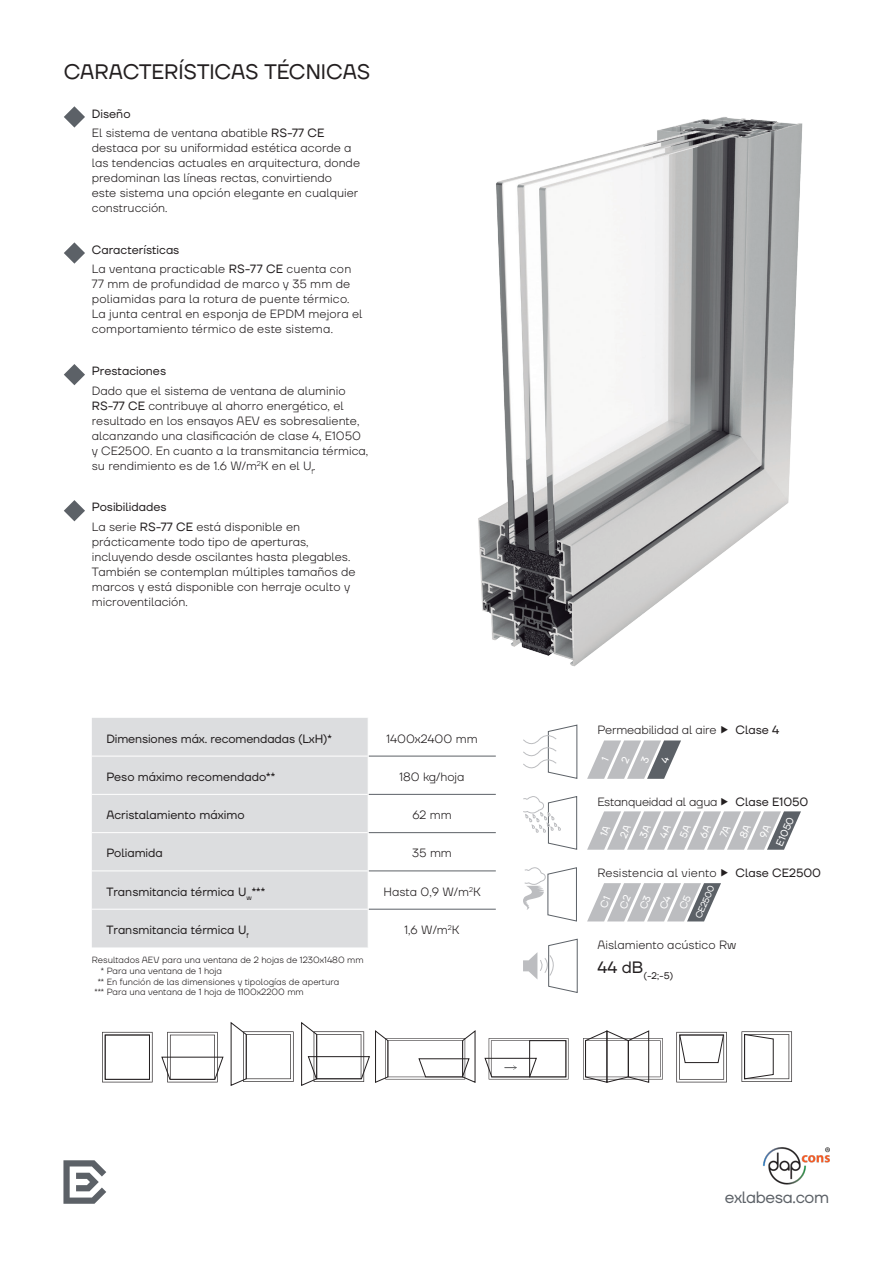
<style>
.page{position:relative;width:893px;height:1263px;background:#fff}
.page>*{position:absolute;margin:0;border:0;box-sizing:border-box;transform-origin:0 0}
.t1{font:21px "TT Firs Neue";letter-spacing:-.005em;color:#231f20}
.t2{font:16.5px "TT Firs Neue";letter-spacing:-.02em;color:#5c6167}
.t3{font:300 12px/15px "TT Firs Neue";color:#231f20}
.t4{font:12px "TT Firs Neue";color:#231f20}
.t5{font:300 12px "TT Firs Neue";letter-spacing:-.02em;color:#231f20}
.t6{font:10.2px "TT Firs Neue";color:#fff}
.t7{font:9.6px "TT Firs Neue";color:#231f20}
.t8{font:300 9px "TT Firs Neue";color:#231f20}
.t9{font:9px "TT Firs Neue";color:#fff}
.s1{font-weight:400}
</style>
<div class="page">
<img style="left:478px;top:117px;width:325px;height:550px">
<svg style="left:523px;top:796px;width:54px;height:54px"></svg>
<svg style="left:523px;top:724px;width:55px;height:55px"></svg>
<svg style="left:523px;top:867px;width:54px;height:55px"></svg>
<svg style="left:523px;top:938px;width:55px;height:55px"></svg>
<svg style="left:63px;top:1160px;width:43px;height:44px"></svg>
<svg style="left:64px;top:106px;width:21px;height:22px"></svg>
<svg style="left:64px;top:242px;width:21px;height:22px"></svg>
<svg style="left:64px;top:364px;width:21px;height:21px"></svg>
<svg style="left:64px;top:500px;width:21px;height:21px"></svg>
<img style="left:763px;top:1147px;width:67px;height:38px">
<svg style="left:102px;top:1032px;width:51px;height:50px"></svg>
<svg style="left:230px;top:1022px;width:64px;height:64px"></svg>
<svg style="left:161px;top:1032px;width:63px;height:50px"></svg>
<svg style="left:741px;top:1031px;width:51px;height:51px"></svg>
<svg style="left:676px;top:1032px;width:51px;height:50px"></svg>
<div style="left:105px;top:1035px;width:45px;height:44px;border:1px solid #231f20"></div>
<svg style="left:301px;top:1022px;width:175px;height:64px"></svg>
<svg style="left:583px;top:1030px;width:80px;height:53px"></svg>
<svg style="left:484px;top:1038px;width:84px;height:41px"></svg>
<div style="left:92px;top:718px;width:276px;height:229px;background:#dcdddf"></div>
<hr style="left:92px;top:756px;width:276px;height:1px;background:#fff">
<hr style="left:92px;top:794px;width:276px;height:1px;background:#fff">
<hr style="left:92px;top:832px;width:276px;height:1px;background:#fff">
<hr style="left:92px;top:870px;width:276px;height:1px;background:#fff">
<hr style="left:92px;top:909px;width:276px;height:1px;background:#fff">
<hr style="left:369px;top:756px;width:127px;height:1px;background:#5c6167">
<hr style="left:369px;top:794px;width:127px;height:1px;background:#5c6167">
<hr style="left:369px;top:832px;width:127px;height:1px;background:#5c6167">
<hr style="left:369px;top:870px;width:127px;height:1px;background:#5c6167">
<hr style="left:369px;top:909px;width:127px;height:1px;background:#5c6167">
<svg style="left:587px;top:811px;width:214px;height:39px"></svg>
<svg style="left:587px;top:740px;width:94px;height:39px"></svg>
<svg style="left:587px;top:883px;width:134px;height:38px"></svg>
<h1 class="t1" style="left:64px;top:58px;width:308px">CARACTERÍSTICAS TÉCNICAS</h1>
<p class="t3" style="left:92px;top:104px;width:234px;line-height:19.2px"><span class="s1">Diseño<br></span>El sistema de ventana abatible <span class="s1">RS-77 CE</span></p>
<p class="t3" style="left:92px;top:140px;width:270px">destaca por su uniformidad estética acorde a las tendencias actuales en arquitectura, donde predominan las líneas rectas, convirtiendo<br>este sistema una opción elegante en cualquier construcción.</p>
<p class="t3" style="left:92px;top:240px;width:261px;line-height:19.2px"><span class="s1">Características<br></span>La ventana practicable <span class="s1">RS-77 CE</span> cuenta con</p>
<p class="t3" style="left:92px;top:276px;width:272px">77 mm de profundidad de marco y 35 mm de poliamidas para la rotura de puente térmico.<br>La junta central en esponja de EPDM mejora el comportamiento térmico de este sistema.</p>
<p class="t4" style="left:92px;top:363px;width:76px">Prestaciones</p>
<p class="t3" style="left:92px;top:383px;width:278px">Dado que el sistema de ventana de aluminio <span class="s1">RS-77 CE</span> contribuye al ahorro energético, el resultado en los ensayos AEV es sobresaliente, alcanzando una clasificación de clase 4, E1050 y CE2500. En cuanto a la transmitancia térmica, su rendimiento es de 1.6 W/m<sup>2</sup>K en el U<sub>f</sub>.</p>
<p class="t3" style="left:92px;top:497px;width:210px;line-height:19.2px"><span class="s1">Posibilidades<br></span>La serie <span class="s1">RS-77 CE</span> está disponible en</p>
<p class="t3" style="left:92px;top:534px;width:265px">prácticamente todo tipo de aperturas, incluyendo desde oscilantes hasta plegables.<br>También se contemplan múltiples tamaños de marcos y está disponible con herraje oculto y microventilación.</p>
<p class="t4" style="left:106px;top:730px;width:227px">Dimensiones máx. recomendadas (LxH)*</p>
<p class="t3" style="left:386px;top:731px;width:93px">1400x2400 mm</p>
<p class="t4" style="left:106px;top:768px;width:170px">Peso máximo recomendado**</p>
<p class="t3" style="left:399px;top:769px;width:67px">180 kg/hoja</p>
<p class="t4" style="left:106px;top:807px;width:140px">Acristalamiento máximo</p>
<p class="t3" style="left:412px;top:807px;width:41px">62 mm</p>
<p class="t4" style="left:106px;top:845px;width:58px">Poliamida</p>
<p class="t3" style="left:412px;top:845px;width:41px">35 mm</p>
<p class="t4" style="left:106px;top:883px;width:160px">Transmitancia térmica U<sub>w</sub>***</p>
<p class="t3" style="left:383px;top:884px;width:99px">Hasta 0,9 W/m<sup>2</sup>K</p>
<p class="t4" style="left:106px;top:922px;width:144px">Transmitancia térmica U<sub>f</sub></p>
<p class="t3" style="left:405px;top:922px;width:56px">1,6 W/m<sup>2</sup>K</p>
<p class="t8" style="left:92px;top:954px;width:273px">Resultados AEV para una ventana de 2 hojas de 1230x1480 mm</p>
<p class="t8" style="left:101px;top:964px;width:123px">* Para una ventana de 1 hoja</p>
<p class="t8" style="left:98px;top:975px;width:243px">** En función de las dimensiones y tipologías de apertura</p>
<p class="t8" style="left:94px;top:986px;width:211px">*** Para una ventana de 1 hoja de 1100x2200 mm</p>
<p class="t3" style="left:597px;top:722px;width:121px">Permeabilidad al aire</p>
<p class="t4" style="left:735px;top:722px;width:45px">Clase 4</p>
<p class="t5" style="left:597px;top:794px;width:122px">Estanqueidad al agua</p>
<p class="t4" style="left:735px;top:794px;width:75px">Clase E1050</p>
<p class="t6" style="left:773px;top:843px;width:32px;rotate:-66deg">E1050</p>
<p class="t3" style="left:597px;top:865px;width:121px">Resistencia al viento</p>
<p class="t4" style="left:735px;top:865px;width:87px">Clase CE2500</p>
<p class="t9" style="left:692px;top:916px;width:37px;rotate:-67deg">CE2500</p>
<p class="t3" style="left:597px;top:937px;width:140px">Aislamiento acústico Rw</p>
<p class="t7" style="left:597px;top:969px;width:77px"><sup>44</sup> <sup>dB</sup>(-2;-5)</p>
<h2 class="t2" style="left:725px;top:1186px;width:106px">exlabesa.com</h2>
</div>
